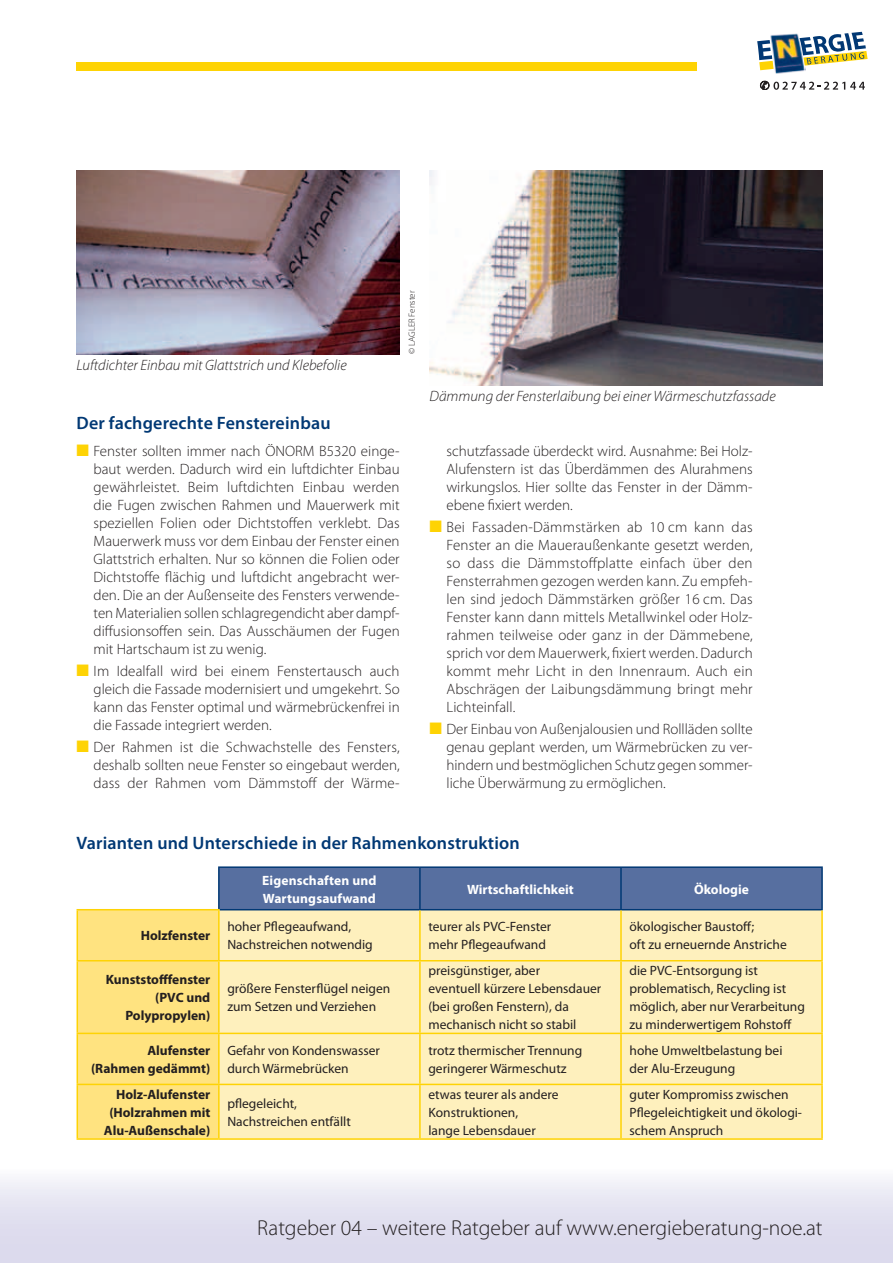
<style>
.page{position:relative;width:893px;height:1263px;background:#fff}
.page>*{position:absolute;margin:0;border:0;box-sizing:border-box;transform-origin:0 0}
.t1{font:300 21.6px "Myriad Pro";color:#231f20}
.t2{font:600 18px "Myriad Pro";letter-spacing:.01em;color:#013874}
.t3{font:300 15px/18px "Myriad Pro";color:#231f20;text-align:justify}
.t4{font:italic 300 15px "Myriad Pro";color:#231f20}
.t5{font:13.5px/18px "Myriad Pro";color:#231f20}
.t6{font:700 13.5px/18px "Myriad Pro";color:#231f20;text-align:right}
.t7{font:700 13.5px/18px "Myriad Pro";letter-spacing:.01em;color:#fff}
.t8{font:300 9px "Myriad Pro";color:#231f20}
.s1{color:#fed304}
</style>
<div class="page">
<div style="left:77px;top:62px;width:620px;height:8px;background:#fed304"></div>
<svg style="left:760px;top:81px;width:105px;height:9px"></svg>
<svg style="left:757px;top:40px;width:9px;height:30px"></svg>
<svg style="left:805px;top:32px;width:63px;height:34px"></svg>
<img style="left:766px;top:33px;width:39px;height:41px">
<div style="left:0;top:1168px;width:893px;height:95px;background:linear-gradient(to bottom,#f5f6fa,#d5d3e9)"></div>
<svg style="left:78px;top:868px;width:743px;height:270px;background:#bcb797"></svg>
<div style="left:220px;top:910px;width:601px;height:228px;background:#fef0bd"></div>
<hr style="left:218px;top:866px;width:202px;height:2px;background:#013874">
<hr style="left:218px;top:868px;width:2px;height:41px;background:#013874">
<hr style="left:420px;top:866px;width:201px;height:2px;background:#013874">
<hr style="left:419px;top:868px;width:2px;height:41px;background:#013874">
<hr style="left:621px;top:866px;width:202px;height:2px;background:#013874">
<hr style="left:620px;top:868px;width:2px;height:41px;background:#013874">
<hr style="left:821px;top:868px;width:2px;height:41px;background:#013874">
<hr style="left:220px;top:909px;width:200px;height:1px;background:#013874">
<hr style="left:420px;top:909px;width:201px;height:1px;background:#013874">
<hr style="left:621px;top:909px;width:202px;height:1px;background:#013874">
<hr style="left:77px;top:909px;width:143px;height:1px;background:#fed304">
<hr style="left:77px;top:910px;width:1px;height:50px;background:#fed304">
<hr style="left:218px;top:910px;width:2px;height:50px;background:#fed304">
<hr style="left:419px;top:910px;width:2px;height:50px;background:#fed304">
<hr style="left:620px;top:910px;width:2px;height:50px;background:#fed304">
<hr style="left:821px;top:910px;width:2px;height:50px;background:#fed304">
<hr style="left:77px;top:960px;width:142px;height:1px;background:#fed304">
<hr style="left:77px;top:961px;width:1px;height:72px;background:#fed304">
<hr style="left:219px;top:960px;width:201px;height:1px;background:#fed304">
<hr style="left:218px;top:961px;width:2px;height:72px;background:#fed304">
<hr style="left:420px;top:960px;width:201px;height:1px;background:#fed304">
<hr style="left:419px;top:961px;width:2px;height:72px;background:#fed304">
<hr style="left:621px;top:960px;width:202px;height:1px;background:#fed304">
<hr style="left:620px;top:961px;width:2px;height:72px;background:#fed304">
<hr style="left:821px;top:961px;width:2px;height:72px;background:#fed304">
<hr style="left:77px;top:1033px;width:142px;height:1px;background:#fed304">
<hr style="left:77px;top:1034px;width:1px;height:50px;background:#fed304">
<hr style="left:219px;top:1033px;width:201px;height:1px;background:#fed304">
<hr style="left:218px;top:1034px;width:2px;height:50px;background:#fed304">
<hr style="left:420px;top:1033px;width:201px;height:1px;background:#fed304">
<hr style="left:419px;top:1034px;width:2px;height:50px;background:#fed304">
<hr style="left:621px;top:1033px;width:202px;height:1px;background:#fed304">
<hr style="left:620px;top:1034px;width:2px;height:50px;background:#fed304">
<hr style="left:821px;top:1034px;width:2px;height:50px;background:#fed304">
<hr style="left:77px;top:1084px;width:142px;height:1px;background:#fed304">
<hr style="left:77px;top:1085px;width:1px;height:53px;background:#fed304">
<hr style="left:219px;top:1084px;width:201px;height:1px;background:#fed304">
<hr style="left:218px;top:1085px;width:2px;height:53px;background:#fed304">
<hr style="left:420px;top:1084px;width:201px;height:1px;background:#fed304">
<hr style="left:419px;top:1085px;width:2px;height:53px;background:#fed304">
<hr style="left:621px;top:1084px;width:202px;height:1px;background:#fed304">
<hr style="left:620px;top:1085px;width:2px;height:53px;background:#fed304">
<hr style="left:821px;top:1085px;width:2px;height:53px;background:#fed304">
<hr style="left:77px;top:1138px;width:142px;height:2px;background:#fed304">
<hr style="left:219px;top:1138px;width:201px;height:2px;background:#fed304">
<hr style="left:420px;top:1138px;width:201px;height:2px;background:#fed304">
<hr style="left:621px;top:1138px;width:202px;height:2px;background:#fed304">
<img style="left:77px;top:170px;width:323px;height:185px">
<img style="left:429px;top:170px;width:394px;height:216px">
<p class="t4" style="left:77px;top:356px;width:272px">Luftdichter Einbau mit Glattstrich und Klebefolie</p>
<p class="t8" style="left:406px;top:354px;width:65px;rotate:-90deg">© LAGLER Fenster</p>
<p class="t2" style="left:77px;top:412px;width:256px">Der fachgerechte Fenstereinbau</p>
<p class="t3" style="left:94px;top:441px;width:308px;text-indent:-17px"><span class="s1">■</span> Fenster sollten immer nach ÖNORM B5320 einge&shy;baut werden. Dadurch wird ein luftdichter Einbau gewährleistet. Beim luftdichten Einbau werden die Fugen zwischen Rahmen und Mauerwerk mit speziellen Folien oder Dichtstoffen verklebt. Das Mauerwerk muss vor dem Einbau der Fenster einen Glattstrich erhalten. Nur so können die Folien oder Dichtstoffe flächig und luftdicht angebracht wer&shy;den. Die an der Außenseite des Fensters verwende&shy;ten Materialien sollen schlagregendicht aber dampf&shy;diffusionsoffen sein. Das Ausschäumen der Fugen mit Hartschaum ist zu wenig.</p>
<p class="t3" style="left:94px;top:662px;width:308px;text-indent:-17px"><span class="s1">■</span> Im Idealfall wird bei einem Fenstertausch auch gleich die Fassade modernisiert und umgekehrt. So kann das Fenster optimal und wärmebrückenfrei in die Fassade integriert werden.</p>
<p class="t3" style="left:94px;top:738px;width:308px;text-indent:-17px"><span class="s1">■</span> Der Rahmen ist die Schwachstelle des Fensters, deshalb sollten neue Fenster so eingebaut werden, dass der Rahmen vom Dämmstoff der Wärme-</p>
<p class="t4" style="left:429px;top:387px;width:348px">Dämmung der Fensterlaibung bei einer Wärmeschutzfassade</p>
<p class="t3" style="left:446px;top:442px;width:308px">schutzfassade überdeckt wird. Ausnahme: Bei Holz-Alufenstern ist das Überdämmen des Alurahmens wirkungslos. Hier sollte das Fenster in der Dämm&shy;ebene fixiert werden.</p>
<p class="t3" style="left:446px;top:518px;width:308px;text-indent:-17px"><span class="s1">■</span> Bei Fassaden-Dämmstärken ab 10 cm kann das Fenster an die Maueraußenkante gesetzt werden, so dass die Dämmstoffplatte einfach über den Fensterrahmen gezogen werden kann. Zu empfeh&shy;len sind jedoch Dämmstärken größer 16 cm. Das Fenster kann dann mittels Metallwinkel oder Holz&shy;rahmen teilweise oder ganz in der Dämmebene, sprich vor dem Mauerwerk, fixiert werden. Dadurch kommt mehr Licht in den Innenraum. Auch ein Abschrägen der Laibungsdämmung bringt mehr Lichteinfall.</p>
<p class="t3" style="left:446px;top:720px;width:308px;text-indent:-17px"><span class="s1">■</span> Der Einbau von Außenjalousien und Rollläden sollte genau geplant werden, um Wärmebrücken zu ver&shy;hindern und bestmöglichen Schutz gegen sommer&shy;liche Überwärmung zu ermöglichen.</p>
<p class="t2" style="left:77px;top:832px;width:445px">Varianten und Unterschiede in der Rahmenkonstruktion</p>
<p class="t7" style="left:262px;top:870px;width:116px">Eigenschaften und<br>Wartungsaufwand</p>
<p class="t7" style="left:467px;top:879px;width:108px">Wirtschaftlichkeit</p>
<p class="t7" style="left:694px;top:879px;width:56px">Ökologie</p>
<p class="t6" style="left:141px;top:926px;width:71px">Holzfenster</p>
<p class="t5" style="left:227px;top:917px;width:147px">hoher Pflegeaufwand,<br>Nachstreichen notwendig</p>
<p class="t5" style="left:428px;top:917px;width:124px">teurer als PVC-Fenster mehr Pflegeaufwand</p>
<p class="t5" style="left:629px;top:917px;width:159px">ökologischer Baustoff;<br>oft zu erneuernde Anstriche</p>
<p class="t6" style="left:106px;top:970px;width:106px">Kunststofffenster (PVC und<br>Polypropylen)</p>
<p class="t5" style="left:227px;top:979px;width:165px">größere Fensterflügel neigen zum Setzen und Verziehen</p>
<p class="t5" style="left:428px;top:961px;width:174px">preisgünstiger, aber<br>eventuell kürzere Lebensdauer (bei großen Fenstern), da mechanisch nicht so stabil</p>
<p class="t5" style="left:629px;top:961px;width:177px">die PVC-Entsorgung ist problematisch, Recycling ist möglich, aber nur Verarbeitung zu minderwertigem Rohstoff</p>
<p class="t6" style="left:91px;top:1041px;width:121px">Alufenster (Rahmen gedämmt)</p>
<p class="t5" style="left:227px;top:1041px;width:154px">Gefahr von Kondenswasser durch Wärmebrücken</p>
<p class="t5" style="left:428px;top:1041px;width:155px">trotz thermischer Trennung geringerer Wärmeschutz</p>
<p class="t5" style="left:629px;top:1041px;width:154px">hohe Umweltbelastung bei der Alu-Erzeugung</p>
<p class="t6" style="left:104px;top:1085px;width:108px">Holz-Alufenster (Holzrahmen mit<br>Alu-Außenschale)</p>
<p class="t5" style="left:227px;top:1094px;width:125px">pflegeleicht,<br>Nachstreichen entfällt</p>
<p class="t5" style="left:428px;top:1085px;width:132px">etwas teurer als andere<br>Konstruktionen,<br>lange Lebensdauer</p>
<p class="t5" style="left:629px;top:1085px;width:174px">guter Kompromiss zwischen<br>Pflegeleichtigkeit und ökologi&shy;schem Anspruch</p>
<h1 class="t1" style="left:257px;top:1215px;width:567px">Ratgeber 04 – weitere Ratgeber auf www.energieberatung-noe.at</h1>
</div>
